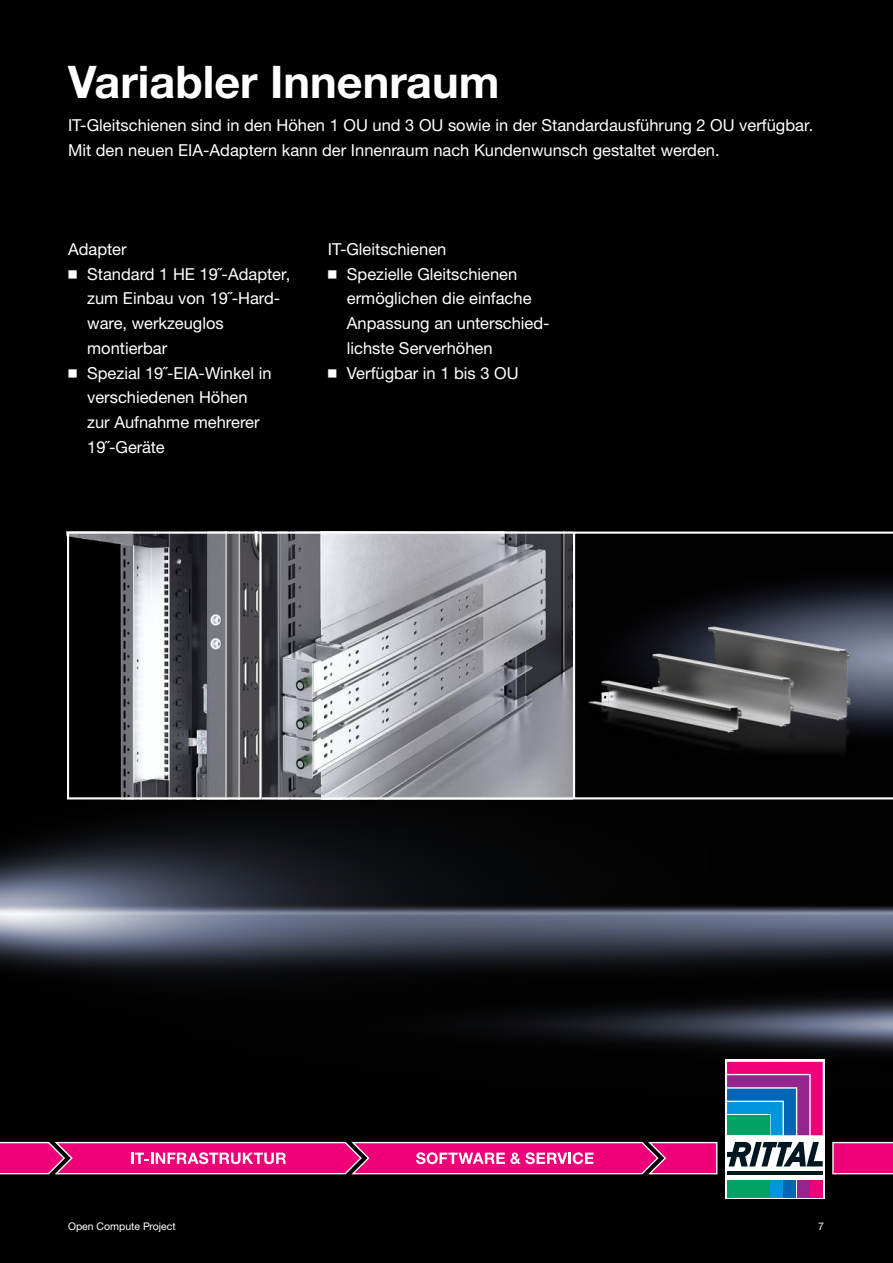
<style>
.page{position:relative;width:893px;height:1263px;background:#fff}
.page>*{position:absolute;margin:0;border:0;box-sizing:border-box;transform-origin:0 0}
.t1{font:700 45px "Neue Helvetica For Rittal";color:#fff}
.t2{font:16.5px/24.8px "Neue Helvetica For Rittal";color:#fff}
.t3{font:10.5px "Neue Helvetica For Rittal";color:#fff}
.s1{font-weight:300}
</style>
<div class="page">
<img style="left:0;top:0;width:893px;height:1263px">
<img style="left:262px;top:534px;width:310px;height:262px">
<div style="left:259px;top:531px;width:316px;height:268px;border:2px solid #fff"></div>
<img style="left:70px;top:534px;width:188px;height:262px">
<div style="left:67px;top:531px;width:194px;height:268px;border:2px solid #fff"></div>
<svg style="left:573px;top:531px;width:320px;height:268px;background:#28292c"></svg>
<svg style="left:725px;top:1060px;width:100px;height:139px"></svg>
<svg style="left:727px;top:1170px;width:96px;height:4px"></svg>
<svg style="left:727px;top:1142px;width:96px;height:24px"></svg>
<div style="left:727px;top:1180px;width:42px;height:17px;background:#00a364"></div>
<div style="left:770px;top:1180px;width:12px;height:17px;background:#0096db"></div>
<div style="left:784px;top:1180px;width:12px;height:17px;background:#0065b3"></div>
<div style="left:797px;top:1180px;width:12px;height:17px;background:#94258f"></div>
<svg style="left:727px;top:1062px;width:96px;height:73px;background:#74559c"></svg>
<div style="left:811px;top:1180px;width:12px;height:17px;background:#ef0078"></div>
<svg style="left:832px;top:1142px;width:61px;height:32px;background:#ef1783"></svg>
<svg style="left:0;top:1142px;width:717px;height:32px;background:#eb298b"></svg>
<h1 class="t1" style="left:68px;top:54px;width:433px">Variabler Innenraum</h1>
<p class="t2" style="left:68px;top:113px;width:747px">IT-Gleitschienen sind in den Höhen 1 OU und 3 OU sowie in der Standardausführung 2 OU verfügbar.<br>Mit den neuen EIA-Adaptern kann der Innenraum nach Kundenwunsch gestaltet werden.</p>
<p class="t2" style="left:68px;top:236px;width:60px">Adapter</p>
<p class="t2" style="left:68px;top:261px;width:224px"><span class="s1">◾</span> Standard 1 HE 19˝-Adapter,</p>
<p class="t2" style="left:87px;top:286px;width:195px">zum Einbau von 19˝-Hard-</p>
<p class="t2" style="left:87px;top:311px;width:138px">ware, werkzeuglos</p>
<p class="t2" style="left:87px;top:335px;width:82px">montierbar</p>
<p class="t2" style="left:68px;top:360px;width:205px"><span class="s1">◾</span> Spezial 19˝-EIA-Winkel in</p>
<p class="t2" style="left:87px;top:385px;width:162px">verschiedenen Höhen</p>
<p class="t2" style="left:87px;top:410px;width:174px">zur Aufnahme mehrerer</p>
<p class="t2" style="left:87px;top:434px;width:79px">19˝-Geräte</p>
<p class="t2" style="left:328px;top:236px;width:120px">IT-Gleitschienen</p>
<p class="t2" style="left:328px;top:261px;width:191px"><span class="s1">◾</span> Spezielle Gleitschienen</p>
<p class="t2" style="left:347px;top:286px;width:186px">ermöglichen die einfache</p>
<p class="t2" style="left:347px;top:311px;width:204px">Anpassung an unterschied-</p>
<p class="t2" style="left:347px;top:335px;width:147px">lichste Serverhöhen</p>
<p class="t2" style="left:328px;top:360px;width:192px"><span class="s1">◾</span> Verfügbar in 1 bis 3 OU</p>
<p class="t3" style="left:68px;top:1220px;width:109px">Open Compute Project</p>
<p class="t3" style="left:818px;top:1220px;width:7px">7</p>
</div>
